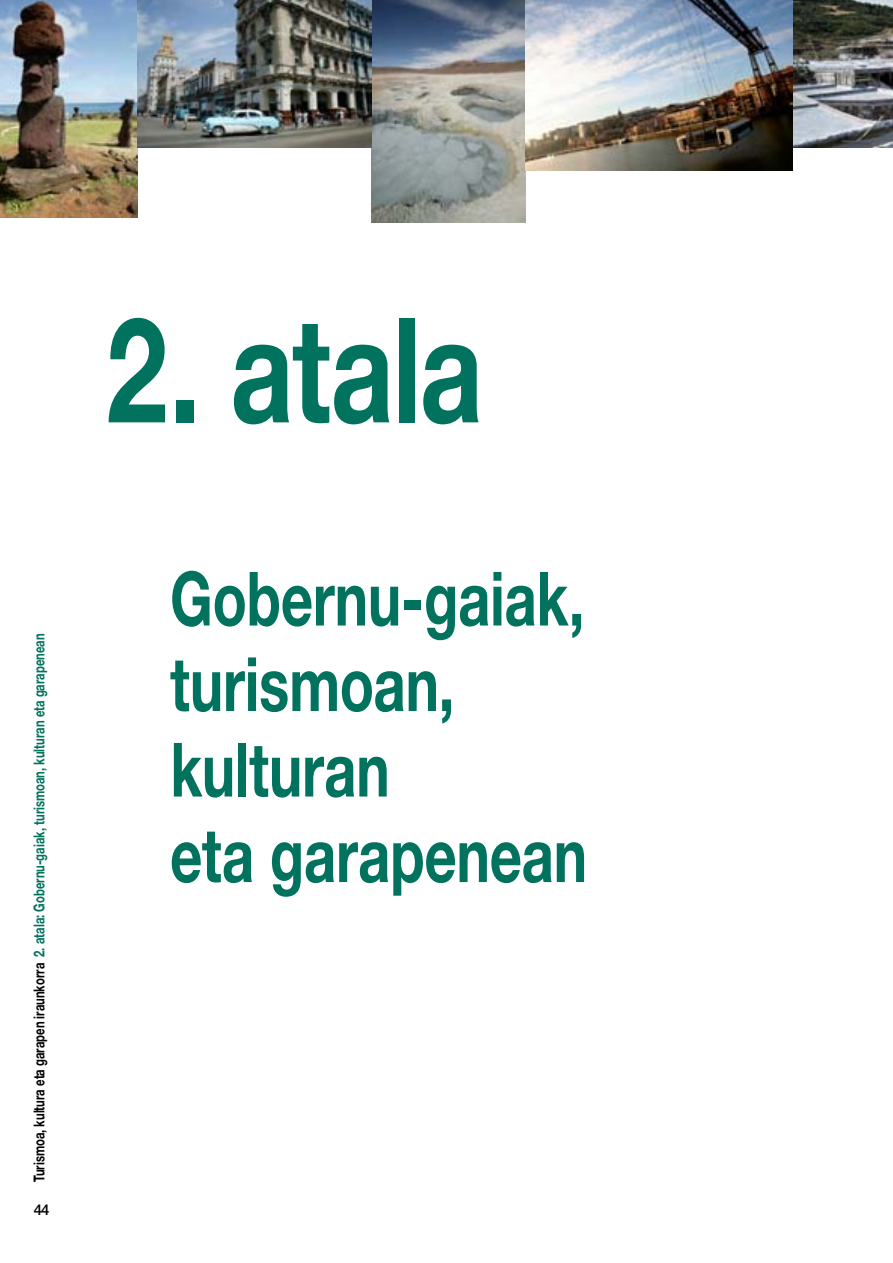
<style>
.page{position:relative;width:893px;height:1263px;background:#fff}
.page>*{position:absolute;margin:0;border:0;box-sizing:border-box;transform-origin:0 0}
.t1{font:700 146.4px "Helvetica Neue LT Std";letter-spacing:-.01em;color:#00725d;scale:.75 1}
.t2{font:700 75px/85.5px "Helvetica Neue LT Std";letter-spacing:-.005em;color:#00725d;scale:.75 1}
.t3{font:700 15px "Helvetica Neue LT Std";color:#00725d;scale:.75 1}
.t4{font:500 15px "Helvetica Neue LT Std";color:#000}
.s1{color:#000}
</style>
<div class="page">
<img style="left:371px;top:0;width:155px;height:222px">
<img style="left:0;top:0;width:138px;height:217px">
<img style="left:138px;top:0;width:233px;height:148px">
<img style="left:792px;top:0;width:101px;height:148px">
<img style="left:526px;top:0;width:266px;height:170px">
<p class="t3" style="left:30px;top:1182px;width:733px;rotate:-90deg"><span class="s1">Turismoa, kultura eta garapen iraunkorra</span> 2. atala: Gobernu-gaiak, turismoan, kulturan eta garapenean</p>
<p class="t4" style="left:34px;top:1200px;width:17px">44</p>
<h1 class="t1" style="left:106px;top:280px;width:503px">2. atala</h1>
<h2 class="t2" style="left:170px;top:554px;width:557px">Gobernu-gaiak, turismoan, kulturan<br>eta garapenean</h2>
</div>
